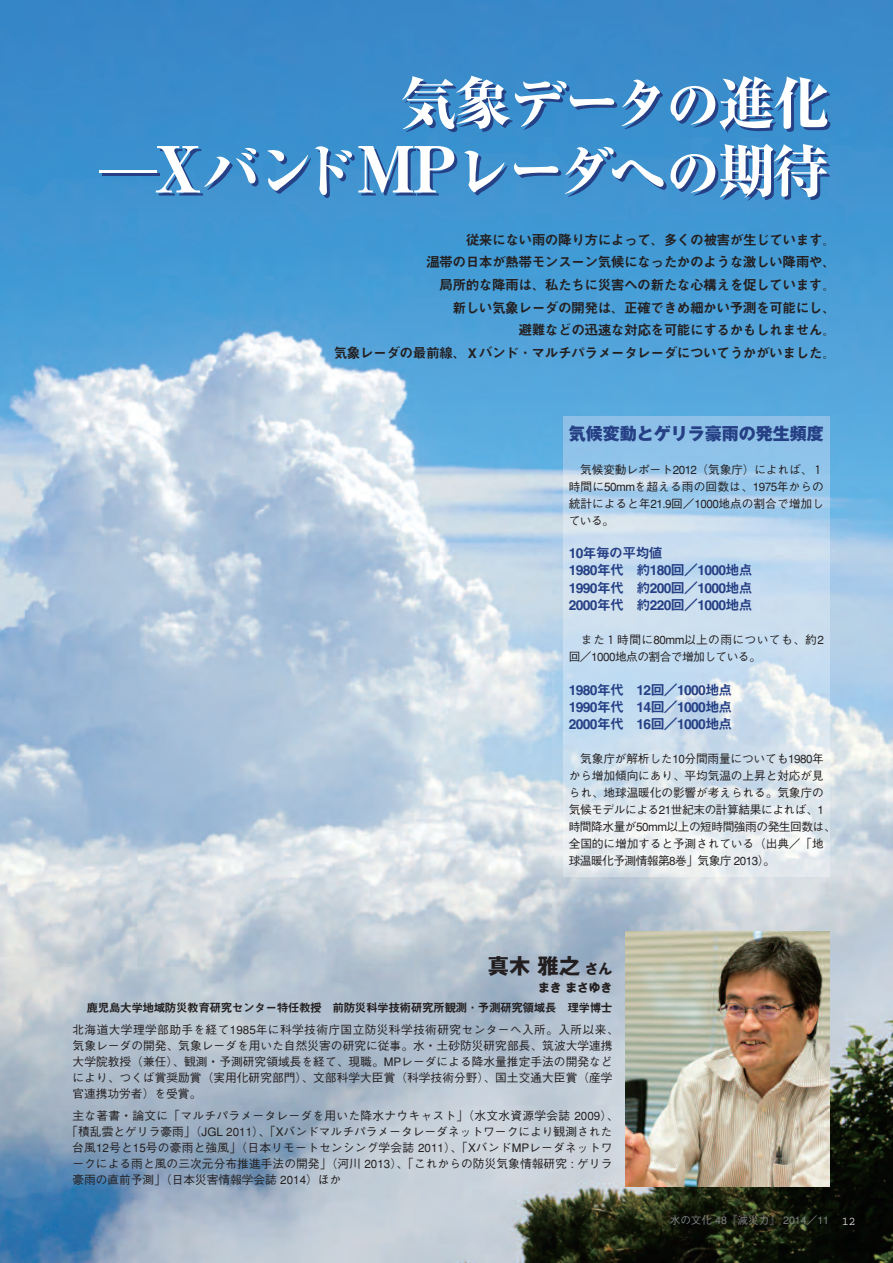
<style>
.page{position:relative;width:893px;height:1263px;background:#fff}
.page>*{position:absolute;margin:0;border:0;box-sizing:border-box;transform-origin:0 0}
.t1{font:800 57.45px/68.1px "Ryumin";letter-spacing:-.05em;color:#fff;text-align:right}
.t2{font:700 21.3px "Gothic MB101";color:#231f20}
.t3{font:16.95px "Gothic MB101 hea";color:#264085}
.t4{font:13.8px/22.6px "Midashi Go MB31";letter-spacing:-.045em;color:#231f20;text-align:right}
.t5{font:13.8px/17px "Midashi Go MB31";letter-spacing:-.045em;color:#264085}
.t6{font:700 13.8px "Gothic MB101";color:#231f20}
.t7{font:500 11.7px/15.9px "Gothic BBB";letter-spacing:.005em;color:#231f20}
.t8{font:500 11.7px/17px "Gothic BBB";letter-spacing:-.015em;color:#231f20}
.t9{font:500 11.7px "Gothic BBB";letter-spacing:.025em;color:#231f20}
.t10{font:11.7px "Midashi Go MB31";letter-spacing:-.045em;color:#231f20}
.t11{font:500 11.7px/17px "Gothic BBB";letter-spacing:-.045em;color:#231f20}
.t12{font:700 11.7px "Gothic MB101";color:#231f20}
.t13{font:11.7px "Courier";color:#fff}
.t14{font:500 10.65px "Gothic BBB";color:#808285}
.s1{font-size:53.1px}
.s2{font-size:63.75px}
</style>
<div class="page">
<img style="left:0;top:0;width:893px;height:1263px">
<img style="left:625px;top:931px;width:204px;height:255px">
<img style="left:563px;top:417px;width:266px;height:459px">
<h1 class="t1" style="left:99px;top:67px;width:732px">気象データ<span class="s1">の</span>進化<br>—<span class="s2">X</span>バンド<span class="s2">MP</span>レーダ<span class="s1">への</span>期待</h1>
<p class="t4" style="left:334px;top:229px;width:504px">従来にない雨の降り方によって、多くの被害が生じています。<br>温帯の日本が熱帯モンスーン気候になったかのような激しい降雨や、<br>局所的な降雨は、私たちに災害への新たな心構えを促しています。<br>新しい気象レーダの開発は、正確できめ細かい予測を可能にし、<br>避難などの迅速な対応を可能にするかもしれません。<br>気象レーダの最前線、Ｘバンド・マルチパラメータレーダについてうかがいました。</p>
<h3 class="t3" style="left:569px;top:421px;width:257px">気候変動とゲリラ豪雨の発生頻度</h3>
<p class="t7" style="left:569px;top:461px;width:257px;line-height:17px;text-align:justify;text-indent:12px">気候変動レポート2012（気象庁）によれば、１時間に50mmを超える雨の回数は、1975年からの統計によると年21.9回／1000地点の割合で増加している。</p>
<p class="t5" style="left:569px;top:545px;width:185px">10年毎の平均値<br>1980年代　約180回／1000地点<br>1990年代　約200回／1000地点<br>2000年代　約220回／1000地点</p>
<p class="t11" style="left:569px;top:631px;width:257px;text-indent:12px">また１時間に80mm以上の雨についても、約2回／1000地点の割合で増加している。</p>
<p class="t5" style="left:569px;top:681px;width:165px;text-align:justify">1980年代　12回／1000地点1990年代　14回／1000地点2000年代　16回／1000地点</p>
<p class="t8" style="left:569px;top:750px;width:268px;text-indent:12px">気象庁が解析した10分間雨量についても1980年から増加傾向にあり、平均気温の上昇と対応が見られ、地球温暖化の影響が考えられる。気象庁の気候モデルによる21世紀末の計算結果によれば、1時間降水量が50mm以上の短時間強雨の発生回数は、全国的に増加すると予測されている（出典／「地球温暖化予測情報第巻8 」気象庁 2013 。(</p>
<h2 class="t2" style="left:488px;top:950px;width:94px">真木雅之</h2>
<p class="t12" style="left:538px;top:980px;width:76px">まきまさゆき</p>
<p class="t10" style="left:567px;top:1000px;width:47px">理学博士</p>
<p class="t6" style="left:585px;top:959px;width:29px">さん</p>
<p class="t10" style="left:87px;top:1000px;width:237px">鹿児島大学地域防災教育研究センター特任教授</p>
<p class="t7" style="left:73px;top:1022px;width:547px">北海道大学理学部助手を経て1985年に科学技術庁国立防災科学技術研究センターへ入所。入所以来、気象レーダの開発、気象レーダを用いた自然災害の研究に従事。水・土砂防災研究部長、筑波大学連携大学院教授（兼任）、観測・予測研究領域長を経て、現職。MPレーダによる降水量推定手法の開発などにより、つくば賞奨励賞（実用化研究部門）、文部科学大臣賞（科学技術分野）、国土交通大臣賞（産学官連携功労者）を受賞。</p>
<p class="t9" style="left:73px;top:1109px;width:547px">主な著書・論文に「マルチパラメータレーダを用いた降水ナウキャスト」（水文水資源学会誌 2009 、(</p>
<p class="t7" style="left:67px;top:1124px;width:547px">「積乱雲とゲリラ豪雨」（JGL 2011）、「Xバンドマルチパラメータレーダネットワークにより観測された</p>
<p class="t7" style="left:72px;top:1140px;width:542px">台風12号と15号の豪雨と強風」（日本リモートセンシング学会誌 2011）、「XバンドMPレーダネットワ</p>
<p class="t7" style="left:72px;top:1156px;width:541px">ークによる雨と風の三次元分布推進手法の開発」（河川 2013）、「これからの防災気象情報研究 : ゲリラ</p>
<p class="t7" style="left:72px;top:1172px;width:270px">豪雨の直前予測」（日本災害情報学会誌 2014）ほか</p>
<p class="t10" style="left:333px;top:1000px;width:226px">前防災科学技術研究所観測・予測研究領域長</p>
<p class="t14" style="left:670px;top:1213px;width:161px">水の文化 48『減災力『 2014／11</p>
<p class="t13" style="left:842px;top:1217px;width:16px">12</p>
</div>
